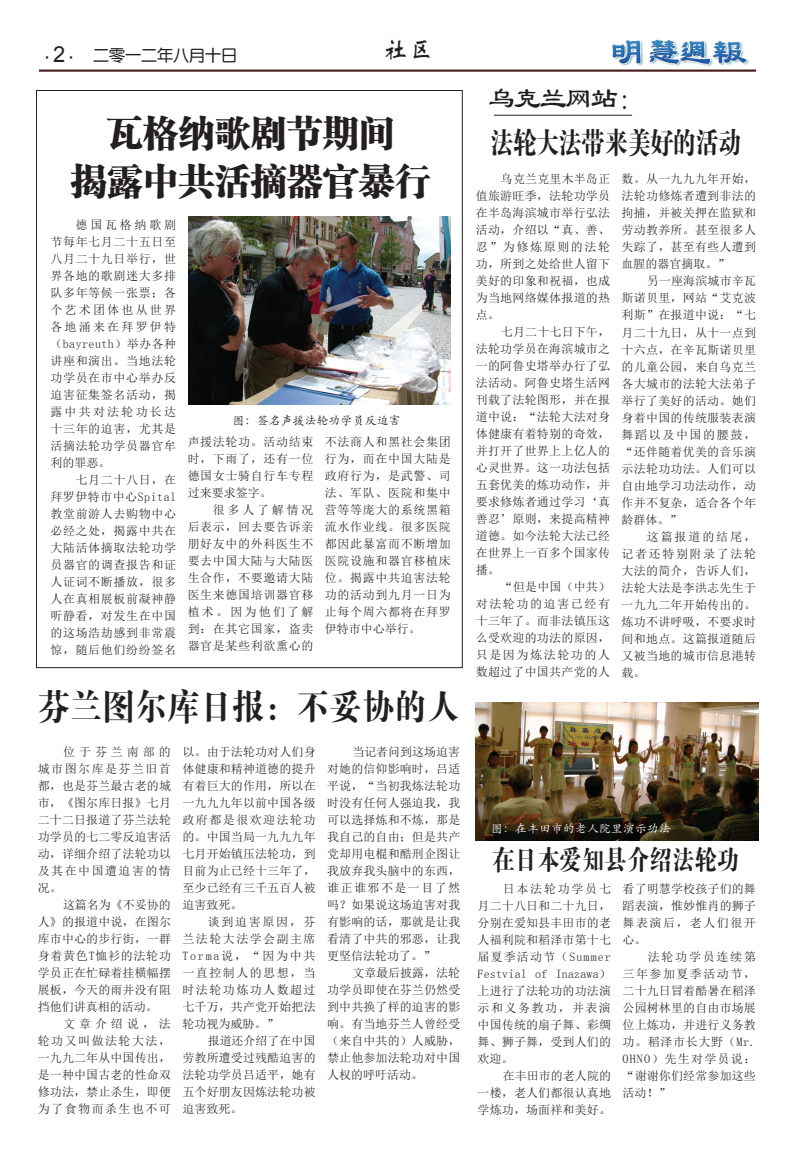
<style>
.page{position:relative;width:792px;height:1152px;background:#fff}
.page>*{position:absolute;margin:0;border:0;box-sizing:border-box;transform-origin:0 0}
.t1{font:36px "FZCSJW GB1 0";color:#231f20}
.t2{font:36px "FZDBSJW GB1 0";color:#231f20;scale:.9 1}
.t3{font:30px "FZDBSJW GB1 0";letter-spacing:-.05em;color:#231f20;scale:.8 1}
.t4{font:30px "Li Su";letter-spacing:-.05em;color:#231f20;scale:.9 1}
.t5{font:27px "FZDBSJW GB1 0";color:#231f20;scale:.83 1}
.t6{font:26px "ST Xinwei";color:#231f20}
.t7{font:16px "FZY3 JW GB1 0";color:#231f20}
.t8{font:12px/17px "Sim Sun";letter-spacing:.02em;color:#231f20;text-align:justify}
.t9{font:12px "ST Kaiti";color:#fff}
.t10{font:12px "ST Kaiti";color:#231f20}
.s1{font-family:"Koz Min Pro";font-size:12px}
.s2{font-family:"Arial";font-size:22px}
</style>
<div class="page">
<hr style="left:39px;top:70px;width:717px;height:2px;background:#461a1a">
<img style="left:612px;top:40px;width:137px;height:26px">
<img style="left:476px;top:703px;width:282px;height:138px">
<hr style="left:494px;top:115px;width:138px;height:1px;background:#231f20">
<img style="left:189px;top:216px;width:262px;height:189px">
<h3 class="t7" style="left:41px;top:47px;width:198px"><span class="s1">・</span><span class="s2">2</span><span class="s1">・</span> 二零一二年八月十日</h3>
<h3 class="t6" style="left:382px;top:37px;width:53px">社区</h3>
<h1 class="t1" style="left:107px;top:113px;width:290px">瓦格纳歌剧节期间</h1>
<h1 class="t1" style="left:71px;top:161px;width:362px">揭露中共活摘器官暴行</h1>
<p class="t8" style="left:50px;top:216px;width:127px;text-indent:25px">德国瓦格纳歌剧节每年七月二十五日至八月二十九日举行，世界各地的歌剧迷大多排队多年等候一张票；各个艺术团体也从世界各地涌来在拜罗伊特（bayreuth）举办各种讲座和演出。当地法轮功学员在市中心举办反迫害征集签名活动，揭露中共对法轮功长达十三年的迫害，尤其是活摘法轮功学员器官牟利的罪恶。</p>
<p class="t8" style="left:50px;top:471px;width:127px;text-indent:25px">七月二十八日，在拜罗伊特市中心Spital教堂前游人去购物中心必经之处，揭露中共在大陆活体摘取法轮功学员器官的调查报告和证人证词不断播放，很多人在真相展板前凝神静听静看，对发生在中国的这场浩劫感到非常震惊，随后他们纷纷签名</p>
<p class="t10" style="left:233px;top:412px;width:169px">图：签名声援法轮功学员反迫害</p>
<p class="t8" style="left:188px;top:433px;width:127px">声援法轮功。活动结束时，下雨了，还有一位德国女士骑自行车专程过来要求签字。</p>
<p class="t8" style="left:188px;top:501px;width:127px;text-indent:25px">很多人了解情况后表示，回去要告诉亲朋好友中的外科医生不要去中国大陆与大陆医生合作，不要邀请大陆医生来德国培训器官移植术。因为他们了解到：在其它国家，盗卖器官是某些利欲熏心的</p>
<p class="t8" style="left:325px;top:433px;width:127px">不法商人和黑社会集团行为，而在中国大陆是政府行为，是武警、司法、军队、医院和集中营等等庞大的系统黑箱流水作业线。很多医院都因此暴富而不断增加医院设施和器官移植床位。揭露中共迫害法轮功的活动到九月一日为止每个周六都将在拜罗伊特市中心举行。</p>
<h1 class="t2" style="left:38px;top:688px;width:470px">芬兰图尔库日报：不妥协的人</h1>
<p class="t8" style="left:38px;top:743px;width:135px;text-indent:25px">位于芬兰南部的城市图尔库是芬兰旧首都，也是芬兰最古老的城市，《图尔库日报》七月二十二日报道了芬兰法轮功学员的七二零反迫害活动，详细介绍了法轮功以及其在中国遭迫害的情况。</p>
<p class="t8" style="left:38px;top:896px;width:135px;text-indent:25px">这篇名为《不妥协的人》的报道中说，在图尔库市中心的步行街，一群身着黄色T恤衫的法轮功学员正在忙碌着挂横幅摆展板，今天的雨并没有阻挡他们讲真相的活动。</p>
<p class="t8" style="left:38px;top:1015px;width:135px;text-indent:25px">文章介绍说，法轮功又叫做法轮大法，一九九二年从中国传出，是一种中国古老的性命双修功法，禁止杀生，即便为了食物而杀生也不可</p>
<p class="t8" style="left:182px;top:743px;width:135px">以。由于法轮功对人们身体健康和精神道德的提升有着巨大的作用，所以在一九九九年以前中国各级政府都是很欢迎法轮功的。中国当局一九九九年七月开始镇压法轮功，到目前为止已经十三年了，至少已经有三千五百人被迫害致死。</p>
<p class="t8" style="left:182px;top:913px;width:135px;text-indent:25px">谈到迫害原因，芬兰法轮大法学会副主席Torma说，“因为中共一直控制人的思想，当时法轮功炼功人数超过七千万，共产党开始把法轮功视为威胁。”</p>
<p class="t8" style="left:182px;top:1032px;width:135px;text-indent:25px">报道还介绍了在中国劳教所遭受过残酷迫害的法轮功学员吕适平，她有五个好朋友因炼法轮功被迫害致死。</p>
<p class="t8" style="left:327px;top:744px;width:135px;text-indent:25px">当记者问到这场迫害对她的信仰影响时，吕适平说，“当初我炼法轮功时没有任何人强迫我，我可以选择炼和不炼，那是我自己的自由；但是共产党却用电棍和酷刑企图让我放弃我头脑中的东西，谁正谁邪不是一目了然吗？如果说这场迫害对我有影响的话，那就是让我看清了中共的邪恶，让我更坚信法轮功了。”</p>
<p class="t8" style="left:327px;top:965px;width:135px;text-indent:25px">文章最后披露，法轮功学员即使在芬兰仍然受到中共换了样的迫害的影响。有当地芬兰人曾经受（来自中共的）人威胁，禁止他参加法轮功对中国人权的呼吁活动。</p>
<h2 class="t4" style="left:488px;top:82px;width:174px">乌克兰网站：</h2>
<h2 class="t3" style="left:490px;top:126px;width:316px">法轮大法带来美好的活动</h2>
<p class="t8" style="left:476px;top:171px;width:136px;text-indent:25px">乌克兰克里木半岛正值旅游旺季，法轮功学员在半岛海滨城市举行弘法活动，介绍以“真、善、忍”为修炼原则的法轮功，所到之处给世人留下美好的印象和祝福，也成为当地网络媒体报道的热点。</p>
<p class="t8" style="left:476px;top:324px;width:136px;text-indent:25px">七月二十七日下午，法轮功学员在海滨城市之一的阿鲁史塔举办行了弘法活动。阿鲁史塔生活网刊载了法轮图形，并在报道中说：“法轮大法对身体健康有着特别的奇效，并打开了世界上上亿人的心灵世界。这一功法包括五套优美的炼功动作，并要求修炼者通过学习‘真善忍’原则，来提高精神道德。如今法轮大法已经在世界上一百多个国家传播。</p>
<p class="t8" style="left:476px;top:579px;width:136px;text-indent:25px">“但是中国（中共）对法轮功的迫害已经有十三年了。而非法镇压这么受欢迎的功法的原因，只是因为炼法轮功的人数超过了中国共产党的人</p>
<p class="t8" style="left:622px;top:171px;width:136px">数。从一九九九年开始，法轮功修炼者遭到非法的拘捕，并被关押在监狱和劳动教养所。甚至很多人失踪了，甚至有些人遭到血腥的器官摘取。”</p>
<p class="t8" style="left:622px;top:273px;width:136px;text-indent:25px">另一座海滨城市辛瓦斯诺贝里，网站“艾克波利斯”在报道中说：“七月二十九日，从十一点到十六点，在辛瓦斯诺贝里的儿童公园，来自乌克兰各大城市的法轮大法弟子举行了美好的活动。她们身着中国的传统服装表演舞蹈以及中国的腰鼓，“还伴随着优美的音乐演示法轮功功法。人们可以自由地学习功法动作，动作并不复杂，适合各个年龄群体。”</p>
<p class="t8" style="left:622px;top:528px;width:136px;text-indent:25px">这篇报道的结尾，记者还特别附录了法轮大法的简介，告诉人们，法轮大法是李洪志先生于一九九二年开始传出的。炼功不讲呼吸，不要求时间和地点。这篇报道随后又被当地的城市信息港转载。</p>
<p class="t9" style="left:491px;top:820px;width:182px">图：在丰田市的老人院里演示功法</p>
<h3 class="t5" style="left:492px;top:845px;width:300px">在日本爱知县介绍法轮功</h3>
<p class="t8" style="left:478px;top:880px;width:135px;text-indent:25px">日本法轮功学员七月二十八日和二十九日，分别在爱知县丰田市的老人福利院和稻泽市第十七届夏季活动节（Summer Festvial of Inazawa）上进行了法轮功的功法演示和义务教功，并表演中国传统的扇子舞、彩绸舞、狮子舞，受到人们的欢迎。</p>
<p class="t8" style="left:478px;top:1067px;width:135px;text-indent:25px">在丰田市的老人院的一楼，老人们都很认真地学炼功，场面祥和美好。</p>
<p class="t8" style="left:623px;top:880px;width:135px">看了明慧学校孩子们的舞蹈表演，惟妙惟肖的狮子舞表演后，老人们很开心。</p>
<p class="t8" style="left:623px;top:948px;width:135px;text-indent:25px">法轮功学员连续第三年参加夏季活动节，二十九日冒着酷暑在稻泽公园树林里的自由市场展位上炼功，并进行义务教功。稻泽市长大野（Mr.<br>OHNO）先生对学员说：“谢谢你们经常参加这些活动！”</p>
</div>
